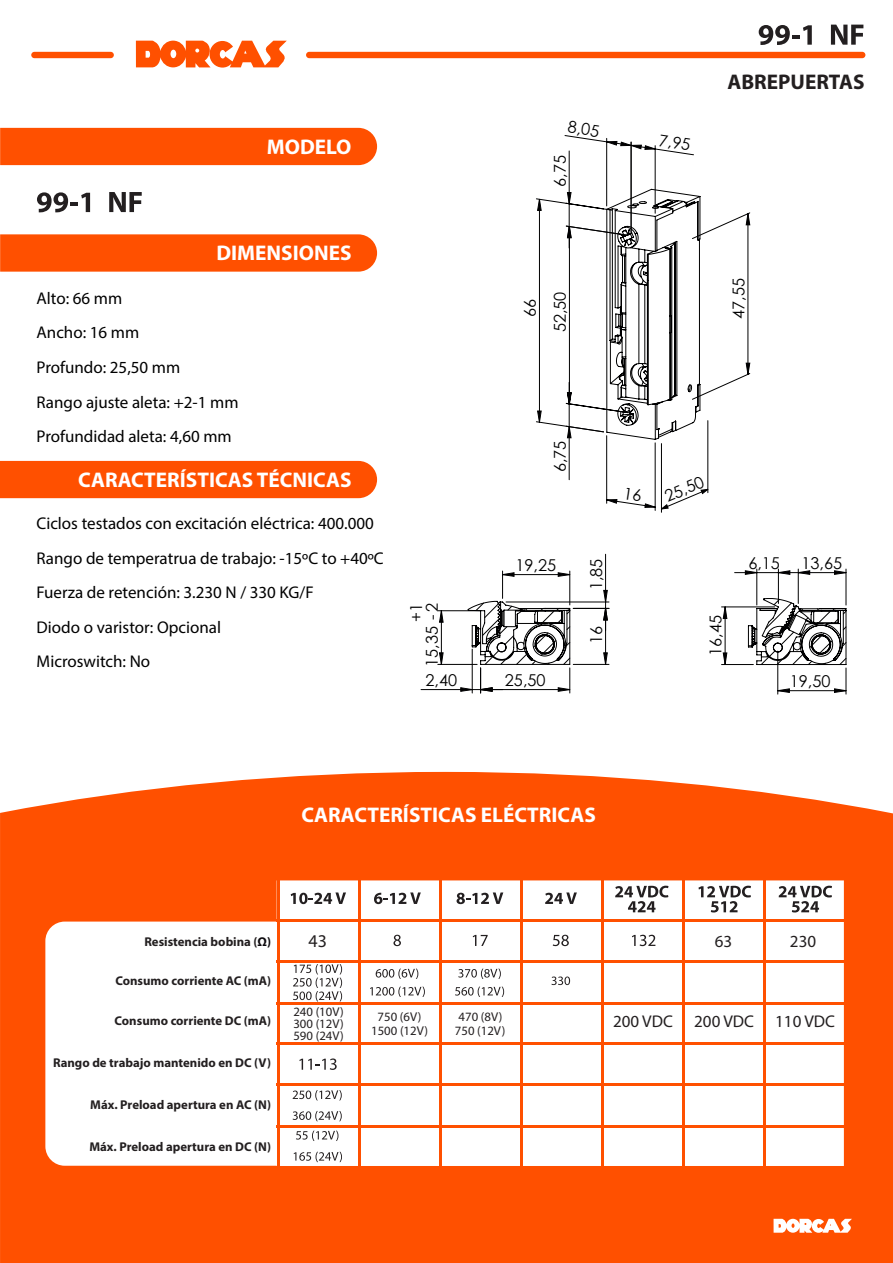
<style>
.page{position:relative;width:893px;height:1263px;background:#fff}
.page>*{position:absolute;margin:0;border:0;box-sizing:border-box;transform-origin:0 0}
.t1{font:700 21.3px "Myriad Pro";color:#fff}
.t2{font:700 21.3px "Myriad Pro";color:#231f20}
.t3{font:18px "Myriad Pro";color:#231f20}
.t4{font:16.95px/34.5px "Myriad Pro";color:#000}
.t5{font:16.95px "Myriad Pro";color:#231f20}
.t6{font:16.35px/30px "Century Gothic";color:#000001;text-align:center}
.t7{font:700 12.75px "Myriad Pro";color:#231f20}
.t8{font:12.75px/12.3px "Myriad Pro";color:#231f20}
.s1{color:#0c090d}
</style>
<div class="page">
<div style="left:0;top:772px;width:893px;height:491px;background:#ff5000"></div>
<div style="left:0;top:128px;width:377px;height:37px;background:#ff5000"></div>
<div style="left:0;top:234px;width:377px;height:38px;background:#ff5000"></div>
<div style="left:0;top:461px;width:377px;height:37px;background:#ff5000"></div>
<svg style="left:136px;top:41px;width:151px;height:27px"></svg>
<div style="left:306px;top:52px;width:559px;height:6px;background:#ff5000;border-radius:3px"></div>
<div style="left:31px;top:52px;width:83px;height:6px;background:#ff5000;border-radius:3px"></div>
<svg style="left:759px;top:25px;width:53px;height:20px"></svg>
<svg style="left:831px;top:25px;width:32px;height:20px"></svg>
<svg style="left:37px;top:192px;width:53px;height:20px"></svg>
<svg style="left:109px;top:192px;width:33px;height:20px"></svg>
<svg style="left:773px;top:1219px;width:79px;height:14px"></svg>
<hr style="left:421px;top:689px;width:51px;height:1px;background:#000001">
<hr style="left:778px;top:569px;width:1px;height:34px;background:#000001">
<hr style="left:756px;top:569px;width:1px;height:36px;background:#000001">
<hr style="left:438px;top:664px;width:39px;height:1px;background:#000001">
<hr style="left:438px;top:610px;width:43px;height:1px;background:#000001">
<hr style="left:605px;top:554px;width:1px;height:48px;background:#000001">
<hr style="left:798px;top:569px;width:1px;height:34px;background:#000001">
<hr style="left:846px;top:569px;width:1px;height:36px;background:#000001">
<svg style="left:439px;top:570px;width:408px;height:124px"></svg>
<svg style="left:45px;top:880px;width:799px;height:286px"></svg>
<svg style="left:291px;top:892px;width:55px;height:12px"></svg>
<svg style="left:374px;top:892px;width:47px;height:12px"></svg>
<svg style="left:457px;top:892px;width:46px;height:12px"></svg>
<svg style="left:545px;top:892px;width:32px;height:12px"></svg>
<svg style="left:615px;top:886px;width:53px;height:26px"></svg>
<svg style="left:698px;top:886px;width:53px;height:26px"></svg>
<svg style="left:779px;top:886px;width:53px;height:26px"></svg>
<svg style="left:393px;top:935px;width:8px;height:11px"></svg>
<svg style="left:473px;top:935px;width:15px;height:11px"></svg>
<svg style="left:553px;top:935px;width:16px;height:11px"></svg>
<svg style="left:632px;top:935px;width:23px;height:11px"></svg>
<svg style="left:376px;top:968px;width:42px;height:11px"></svg>
<svg style="left:458px;top:968px;width:43px;height:11px"></svg>
<svg style="left:551px;top:976px;width:19px;height:9px"></svg>
<svg style="left:370px;top:986px;width:55px;height:11px"></svg>
<svg style="left:455px;top:986px;width:49px;height:11px"></svg>
<svg style="left:293px;top:964px;width:49px;height:37px"></svg>
<svg style="left:299px;top:1058px;width:38px;height:12px"></svg>
<svg style="left:293px;top:1090px;width:49px;height:10px"></svg>
<svg style="left:293px;top:1111px;width:49px;height:10px"></svg>
<svg style="left:296px;top:1130px;width:42px;height:11px"></svg>
<svg style="left:294px;top:1152px;width:48px;height:10px"></svg>
<hr style="left:277px;top:880px;width:2px;height:286px;background:#ff5000">
<hr style="left:358px;top:880px;width:2px;height:286px;background:#ff5000">
<hr style="left:439px;top:880px;width:2px;height:286px;background:#ff5000">
<hr style="left:520px;top:880px;width:3px;height:286px;background:#ff5000">
<hr style="left:601px;top:880px;width:3px;height:286px;background:#ff5000">
<hr style="left:682px;top:880px;width:3px;height:286px;background:#ff5000">
<hr style="left:763px;top:880px;width:3px;height:286px;background:#ff5000">
<hr style="left:277px;top:919px;width:567px;height:3px;background:#ff5000">
<hr style="left:277px;top:960px;width:567px;height:3px;background:#ff5000">
<hr style="left:277px;top:1002px;width:567px;height:3px;background:#ff5000">
<hr style="left:277px;top:1042px;width:567px;height:3px;background:#ff5000">
<hr style="left:277px;top:1083px;width:567px;height:3px;background:#ff5000">
<hr style="left:277px;top:1125px;width:567px;height:3px;background:#ff5000">
<svg style="left:536px;top:135px;width:215px;height:378px"></svg>
<p class="t1" style="left:267px;top:133px;width:86px">MODELO</p>
<p class="t1" style="left:216px;top:239px;width:137px">DIMENSIONES</p>
<p class="t4" style="left:37px;top:281px;width:204px">Alto: 66 mm<br>Ancho: 16 mm<br>Profundo: 25,50 mm<br>Rango ajuste aleta: +2-1 mm<br>Profundidad aleta: 4,60 mm</p>
<p class="t1" style="left:78px;top:466px;width:275px">CARACTERÍSTICAS TÉCNICAS</p>
<p class="t4" style="left:37px;top:506px;width:349px">Ciclos testados con excitación eléctrica: 400.000<br>Rango de temperatrua de trabajo: -15ºC to +40ºC Fuerza de retención: 3.230 N / 330 KG/F<br>Diodo o varistor: Opcional<br>Microswitch: No</p>
<p class="t6" style="left:416px;top:667px;width:66px;rotate:-90deg">15,35 -2</p>
<p class="t6" style="left:401px;top:622px;width:20px;rotate:-90deg">+1</p>
<p class="t6" style="left:426px;top:665px;width:33px">2,40</p>
<p class="t6" style="left:570px;top:111px;width:33px;rotate:8deg">8,05</p>
<p class="t6" style="left:545px;top:187px;width:33px;rotate:-90deg">6,75</p>
<p class="t6" style="left:515px;top:332px;width:42px;rotate:-90deg">66<br>52,50</p>
<p class="t6" style="left:545px;top:472px;width:33px;rotate:-90deg">6,75</p>
<p class="t6" style="left:515px;top:550px;width:42px">19,25</p>
<p class="t6" style="left:581px;top:590px;width:33px;rotate:-90deg">1,85</p>
<p class="t6" style="left:505px;top:665px;width:42px">25,50</p>
<p class="t6" style="left:581px;top:644px;width:20px;rotate:-90deg">16</p>
<p class="t1" style="left:301px;top:801px;width:296px">CARACTERÍSTICAS ELÉCTRICAS</p>
<p class="t6" style="left:661px;top:125px;width:33px;rotate:8deg">7,95</p>
<p class="t2" style="left:727px;top:68px;width:139px">ABREPUERTAS</p>
<p class="t6" style="left:723px;top:319px;width:42px;rotate:-90deg">47,55</p>
<p class="t6" style="left:660px;top:483px;width:42px;rotate:-23deg">25,50</p>
<p class="t6" style="left:748px;top:548px;width:33px">6,15</p>
<p class="t6" style="left:801px;top:548px;width:42px">13,65</p>
<p class="t6" style="left:700px;top:656px;width:42px;rotate:-90deg">16,45</p>
<p class="t6" style="left:790px;top:666px;width:42px">19,50</p>
<p class="t7" style="left:144px;top:933px;width:128px">Resistencia bobina (<span class="s1">Ω)</span></p>
<p class="t3" style="left:308px;top:929px;width:20px">43</p>
<p class="t7" style="left:115px;top:972px;width:157px">Consumo corriente AC (mA)</p>
<p class="t7" style="left:115px;top:1013px;width:158px">Consumo corriente DC (mA)</p>
<p class="t7" style="left:53px;top:1055px;width:219px">Rango de trabajo mantenido en DC (V)</p>
<p class="t7" style="left:90px;top:1097px;width:182px">Máx. Preload apertura en AC (N)</p>
<p class="t7" style="left:89px;top:1139px;width:183px">Máx. Preload apertura en DC (N)</p>
<p class="t5" style="left:715px;top:931px;width:19px">63</p>
<p class="t5" style="left:790px;top:931px;width:28px">230</p>
<p class="t8" style="left:293px;top:1005px;width:52px">240 (10V)<br>300 (12V)</p>
<p class="t8" style="left:371px;top:1010px;width:59px;line-height:13.5px;text-align:center">750 (6V)<br>1500 (12V)</p>
<p class="t8" style="left:459px;top:1011px;width:45px">470 (8V)</p>
<p class="t5" style="left:613px;top:1011px;width:223px">200 VDC 200 VDC 110 VDC</p>
<p class="t8" style="left:455px;top:1024px;width:52px">750 (12V)</p>
<p class="t8" style="left:293px;top:1030px;width:52px">590 (24V)</p>
</div>
